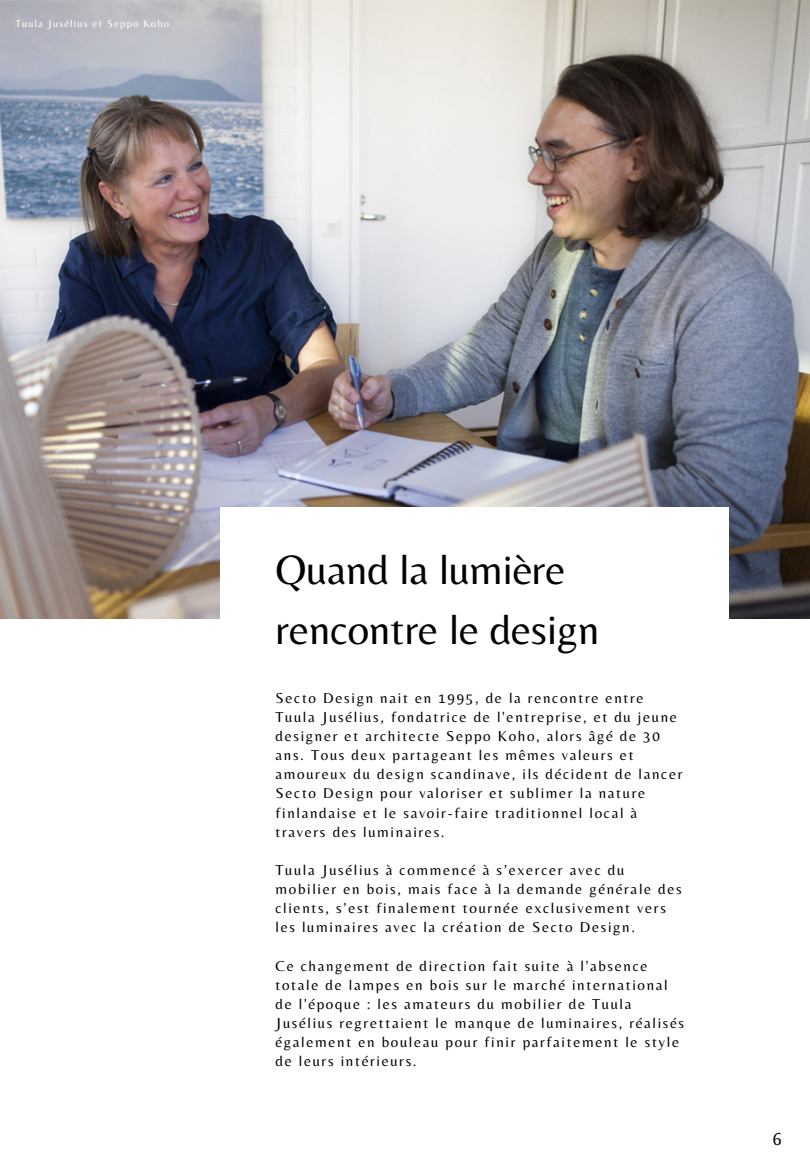
<style>
.page{position:relative;width:810px;height:1170px;background:#fff}
.page>*{position:absolute;margin:0;border:0;box-sizing:border-box;transform-origin:0 0}
.t1{font:42.75px/59.7px "Belleza";color:#000}
.t2{font:18px "Belleza";color:#000}
.t3{font:15px/19.2px "Belleza";letter-spacing:.11em;color:#000}
.t4{font:10.5px "Belleza";letter-spacing:.11em;color:#fff}
</style>
<div class="page">
<img style="left:0;top:0;width:810px;height:619px">
<div style="left:220px;top:507px;width:509px;height:268px;background:#fff"></div>
<h2 class="t4" style="left:15px;top:17px;width:155px">Tuula Jusélius et Seppo Koho</h2>
<p class="t1" style="left:276px;top:539px;width:325px">Quand la lumière rencontre le design</p>
<h1 class="t3" style="left:276px;top:688px;width:408px">Secto Design nait en 1995, de la rencontre entre Tuula Jusélius, fondatrice de l'entreprise, et du jeune designer et architecte Seppo Koho, alors âgé de 30 ans. Tous deux partageant les mêmes valeurs et amoureux du design scandinave, ils décident de lancer Secto Design pour valoriser et sublimer la nature finlandaise et le savoir-faire traditionnel local à travers des luminaires.</h1>
<h2 class="t3" style="left:276px;top:860px;width:408px">Tuula Jusélius à commencé à s’exercer avec du mobilier en bois, mais face à la demande générale des clients, s’est finalement tournée exclusivement vers les luminaires avec la création de Secto Design.</h2>
<h2 class="t3" style="left:276px;top:956px;width:410px">Ce changement de direction fait suite à l'absence totale de lampes en bois sur le marché international de l'époque : les amateurs du mobilier de Tuula Jusélius regrettaient le manque de luminaires, réalisés également en bouleau pour finir parfaitement le style de leurs intérieurs.</h2>
<p class="t2" style="left:773px;top:1128px;width:10px">6</p>
</div>
